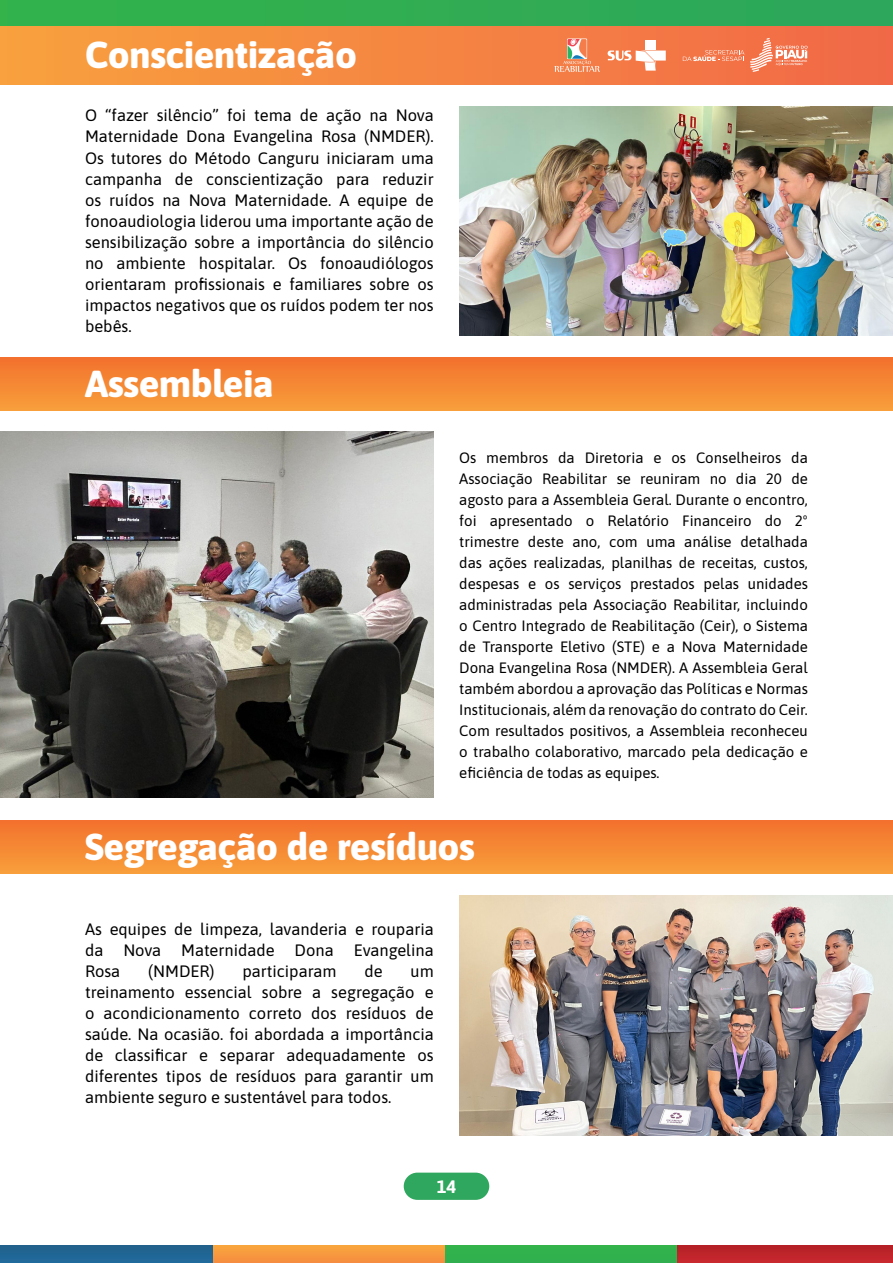
<style>
.page{position:relative;width:893px;height:1263px;background:#fff}
.page>*{position:absolute;margin:0;border:0;box-sizing:border-box;transform-origin:0 0}
.t1{font:800 37.5px "Asap";color:#fff}
.t2{font:700 18px "Asap";color:#fff}
.t3{font:16.5px/21px "Asap";color:#000;text-align:justify}
.t4{font:15px/21px "Asap";color:#000;text-align:justify}
</style>
<div class="page">
<div style="left:0;top:1246px;width:214px;height:17px;background:#216694"></div>
<div style="left:213px;top:1246px;width:233px;height:17px;background:#f7993f"></div>
<div style="left:445px;top:1246px;width:233px;height:17px;background:#31b14d"></div>
<div style="left:677px;top:1246px;width:216px;height:17px;background:#bf252a"></div>
<div style="left:0;top:0;width:893px;height:42px;background:#31ac53"></div>
<div style="left:0;top:27px;width:893px;height:58px;background:linear-gradient(to right,#f8a13e,#f16847)"></div>
<svg style="left:554px;top:39px;width:46px;height:33px;background:#eb956d"></svg>
<svg style="left:683px;top:50px;width:61px;height:11px"></svg>
<svg style="left:750px;top:38px;width:58px;height:34px;background:#f59171"></svg>
<div style="left:646px;top:40px;width:10px;height:10px;background:#fff"></div>
<svg style="left:608px;top:51px;width:58px;height:20px"></svg>
<div style="left:404px;top:1172px;width:85px;height:28px;background:#2fa75e;border-radius:14px"></div>
<div style="left:0;top:358px;width:893px;height:53px;background:linear-gradient(to bottom,#f2712d,#f89f3b)"></div>
<div style="left:0;top:820px;width:893px;height:53px;background:linear-gradient(to bottom,#f2712d,#f89f3b)"></div>
<img style="left:459px;top:106px;width:434px;height:230px">
<img style="left:0;top:431px;width:434px;height:366px">
<img style="left:459px;top:895px;width:434px;height:240px">
<p class="t1" style="left:85px;top:28px;width:273px">Conscientização</p>
<p class="t3" style="left:85px;top:104px;width:350px">O “fazer silêncio” foi tema de ação na Nova Maternidade Dona Evangelina Rosa (NMDER).<br>Os tutores do Método Canguru iniciaram uma campanha de conscientização para reduzir os ruídos na Nova Maternidade. A equipe de fonoaudiologia liderou uma importante ação de sensibilização sobre a importância do silêncio no ambiente hospitalar. Os fonoaudiólogos orientaram profissionais e familiares sobre os impactos negativos que os ruídos podem ter nos bebês.</p>
<p class="t1" style="left:85px;top:357px;width:190px">Assembleia</p>
<p class="t4" style="left:459px;top:446px;width:350px">Os membros da Diretoria e os Conselheiros da Associação Reabilitar se reuniram no dia 20 de agosto para a Assembleia Geral. Durante o encontro, foi apresentado o Relatório Financeiro do 2º trimestre deste ano, com uma análise detalhada das ações realizadas, planilhas de receitas, custos, despesas e os serviços prestados pelas unidades administradas pela Associação Reabilitar, incluindo o Centro Integrado de Reabilitação (Ceir), o Sistema de Transporte Eletivo (STE) e a Nova Maternidade Dona Evangelina Rosa (NMDER). A Assembleia Geral também abordou a aprovação das Políticas e Normas Institucionais, além da renovação do contrato do Ceir.<br>Com resultados positivos, a Assembleia reconheceu o trabalho colaborativo, marcado pela dedicação e eficiência de todas as equipes.</p>
<p class="t1" style="left:85px;top:819px;width:391px">Segregação de resíduos</p>
<p class="t3" style="left:85px;top:917px;width:350px">As equipes de limpeza, lavanderia e rouparia da Nova Maternidade Dona Evangelina Rosa</p>
<p class="t3" style="left:148px;top:959px;width:68px">(NMDER)</p>
<p class="t3" style="left:242px;top:959px;width:95px">participaram</p>
<p class="t3" style="left:364px;top:959px;width:20px">de</p>
<p class="t3" style="left:85px;top:959px;width:350px;text-indent:325px">um treinamento essencial sobre a segregação e o acondicionamento correto dos resíduos de saúde. Na ocasião. foi abordada a importância de classificar e separar adequadamente os diferentes tipos de resíduos para garantir um ambiente seguro e sustentável para todos.</p>
<p class="t2" style="left:437px;top:1173px;width:21px">14</p>
</div>
